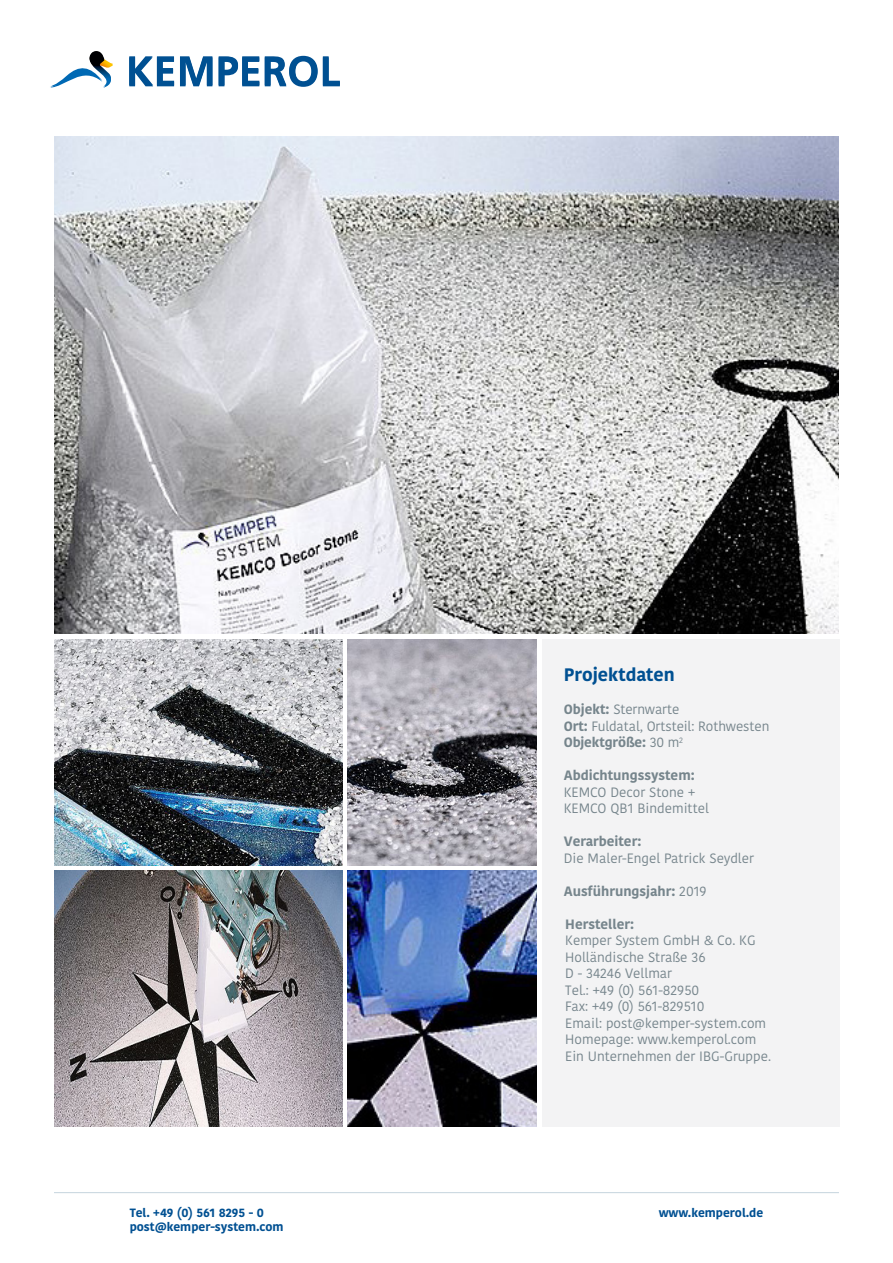
<style>
.page{position:relative;width:893px;height:1263px;background:#fff}
.page>*{position:absolute;margin:0;border:0;box-sizing:border-box;transform-origin:0 0}
.t1{font:700 18px "Kohinoor Devanagari";color:#005092}
.t2{font:13.5px/16.5px "Kohinoor Devanagari";color:#76858c}
.t3{font:700 13.5px "Kohinoor Devanagari";color:#76858c}
.t4{font:700 12px "Kohinoor Devanagari";color:#005092}
.s1{font-weight:700}
.s2{font-weight:400}
</style>
<div class="page">
<hr style="left:54px;top:1192px;width:785px;height:1px;background:#c5d4de">
<img style="left:54px;top:870px;width:288px;height:256px">
<img style="left:54px;top:137px;width:785px;height:497px">
<img style="left:348px;top:639px;width:189px;height:226px">
<img style="left:54px;top:639px;width:288px;height:226px">
<svg style="left:129px;top:56px;width:45px;height:30px"></svg>
<svg style="left:180px;top:56px;width:32px;height:30px"></svg>
<svg style="left:219px;top:56px;width:40px;height:30px"></svg>
<svg style="left:265px;top:56px;width:75px;height:31px"></svg>
<svg style="left:50px;top:51px;width:63px;height:37px"></svg>
<div style="left:542px;top:639px;width:298px;height:488px;background:#f3f3f4"></div>
<img style="left:348px;top:870px;width:189px;height:257px">
<h1 class="t1" style="left:564px;top:659px;width:113px">Projektdaten</h1>
<p class="t2" style="left:564px;top:701px;width:207px"><span class="s1">Objekt:</span> Sternwarte<br><span class="s1">Ort:</span> Fuldatal, Ortsteil: Rothwesten<br><span class="s1">Objektgröße:</span> 30 m<sup>2</sup></p>
<p class="t3" style="left:564px;top:763px;width:133px">Abdichtungssystem:</p>
<p class="t2" style="left:564px;top:784px;width:147px">KEMCO Decor Stone +<br>KEMCO QB1 Bindemittel</p>
<p class="t3" style="left:564px;top:829px;width:79px">Verarbeiter:</p>
<p class="t2" style="left:564px;top:850px;width:192px">Die Maler-Engel Patrick Seydler</p>
<p class="t3" style="left:564px;top:879px;width:144px">Ausführungsjahr: <span class="s2">2019</span></p>
<p class="t3" style="left:565px;top:912px;width:70px">Hersteller:</p>
<p class="t2" style="left:565px;top:932px;width:207px">Kemper System GmbH &amp; Co. KG<br>Holländische Straße 36<br>D - 34246 Vellmar<br>Tel.: +49 (0) 561-82950<br>Fax: +49 (0) 561-829510<br>Email: post@kemper-system.com<br>Homepage: www.kemperol.com<br>Ein Unternehmen der IBG-Gruppe.</p>
<p class="t4" style="left:130px;top:1202px;width:136px">Tel. +49 (0) 561 8295 - 0</p>
<p class="t4" style="left:659px;top:1202px;width:106px">www.kemperol.de</p>
<p class="t4" style="left:130px;top:1216px;width:155px">post@kemper-system.com</p>
</div>
